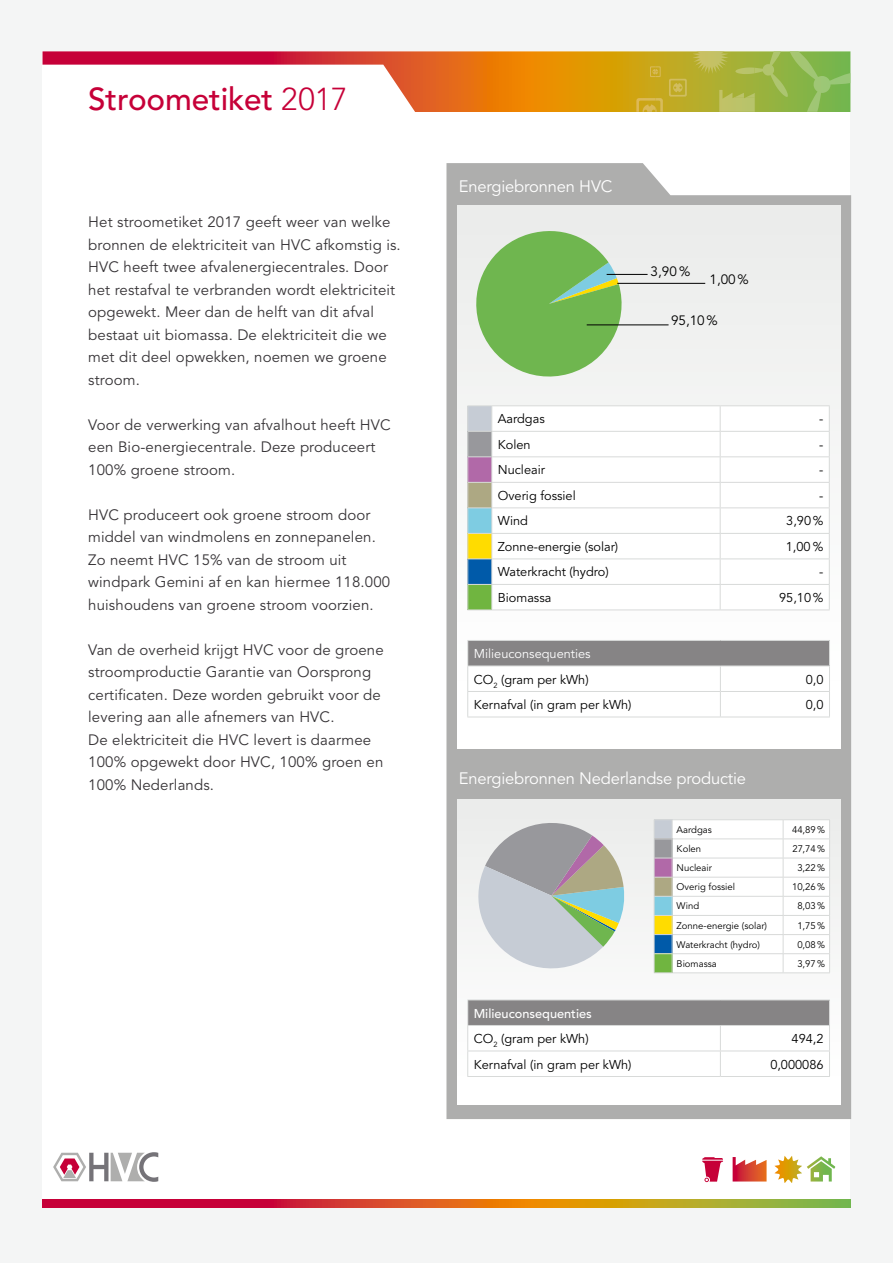
<style>
.page{position:relative;width:893px;height:1263px;background:#f4f5f5}
.page>*{position:absolute;margin:0;border:0;box-sizing:border-box;transform-origin:0 0}
.t1{font:500 31.5px "Avenir LT Std";letter-spacing:-.005em;color:#c60038}
.t2{font:16.5px "Avenir LT Std";letter-spacing:-.01em;color:#fff}
.t3{font:15px/22.5px "Avenir LT Std";letter-spacing:.01em;color:#373437}
.t4{font:13.5px "Avenir LT Std";color:#000}
.t5{font:12.75px "Avenir LT Std";color:#000}
.t6{font:12.75px/25.5px "Avenir LT Std";color:#fff}
.t7{font:500 12.75px/25.5px "Avenir LT Std";color:#fff}
.t8{font:9.6px "Avenir LT Std";color:#000}
.s1{font-weight:300}
.s2{color:#000}
.s3{font-weight:400;color:#000}
</style>
<div class="page">
<div style="left:43px;top:52px;width:807px;height:1152px;background:#fff"></div>
<svg style="left:43px;top:51px;width:593px;height:61px"></svg>
<svg style="left:43px;top:1199px;width:807px;height:9px;background:#c65c29"></svg>
<svg style="left:636px;top:51px;width:214px;height:61px;background:#a7b341"></svg>
<svg style="left:446px;top:163px;width:405px;height:956px;background:#b9b9b8"></svg>
<div style="left:458px;top:206px;width:382px;height:543px;background:linear-gradient(to right,#f8f9f8,#f1f2f1)"></div>
<svg style="left:468px;top:225px;width:162px;height:160px"></svg>
<div style="left:458px;top:799px;width:382px;height:306px;background:linear-gradient(to right,#f8f9f8,#f7f7f7)"></div>
<svg style="left:492px;top:406px;width:337px;height:203px"></svg>
<hr style="left:492px;top:405px;width:228px;height:1px;background:#d8dad9">
<hr style="left:720px;top:405px;width:110px;height:1px;background:#d8dad9">
<hr style="left:492px;top:431px;width:228px;height:1px;background:#d8dad9">
<hr style="left:720px;top:431px;width:110px;height:1px;background:#d8dad9">
<hr style="left:492px;top:456px;width:228px;height:1px;background:#d8dad9">
<hr style="left:720px;top:456px;width:110px;height:1px;background:#d8dad9">
<hr style="left:492px;top:482px;width:228px;height:1px;background:#d8dad9">
<hr style="left:720px;top:482px;width:110px;height:1px;background:#d8dad9">
<hr style="left:492px;top:507px;width:228px;height:1px;background:#d8dad9">
<hr style="left:720px;top:507px;width:110px;height:1px;background:#d8dad9">
<hr style="left:492px;top:533px;width:228px;height:1px;background:#d8dad9">
<hr style="left:720px;top:533px;width:110px;height:1px;background:#d8dad9">
<hr style="left:492px;top:558px;width:228px;height:1px;background:#d8dad9">
<hr style="left:720px;top:558px;width:110px;height:1px;background:#d8dad9">
<hr style="left:492px;top:584px;width:228px;height:1px;background:#d8dad9">
<hr style="left:720px;top:584px;width:110px;height:1px;background:#d8dad9">
<svg style="left:720px;top:406px;width:1px;height:203px"></svg>
<svg style="left:829px;top:406px;width:1px;height:203px"></svg>
<svg style="left:467px;top:405px;width:25px;height:205px;background:#9cab94"></svg>
<hr style="left:492px;top:609px;width:228px;height:1px;background:#d8dad9">
<hr style="left:720px;top:609px;width:110px;height:1px;background:#d8dad9">
<hr style="left:467px;top:640px;width:253px;height:1px;background:#d8dad9">
<hr style="left:720px;top:640px;width:110px;height:1px;background:#d8dad9">
<svg style="left:467px;top:641px;width:363px;height:76px"></svg>
<hr style="left:467px;top:717px;width:253px;height:1px;background:#d8dad9">
<hr style="left:720px;top:717px;width:110px;height:1px;background:#d8dad9">
<svg style="left:654px;top:819px;width:176px;height:154px"></svg>
<hr style="left:672px;top:972px;width:111px;height:1px;background:#d8dad9">
<hr style="left:783px;top:972px;width:47px;height:1px;background:#d8dad9">
<hr style="left:467px;top:999px;width:253px;height:1px;background:#d8dad9">
<hr style="left:720px;top:999px;width:110px;height:1px;background:#d8dad9">
<svg style="left:467px;top:1000px;width:363px;height:76px"></svg>
<hr style="left:467px;top:1076px;width:253px;height:1px;background:#d8dad9">
<hr style="left:720px;top:1076px;width:110px;height:1px;background:#d8dad9">
<hr style="left:617px;top:283px;width:88px;height:1px;background:#000">
<hr style="left:587px;top:325px;width:82px;height:1px;background:#000">
<hr style="left:607px;top:274px;width:41px;height:1px;background:#000">
<svg style="left:53px;top:1152px;width:105px;height:30px"></svg>
<svg style="left:774px;top:1156px;width:61px;height:27px"></svg>
<svg style="left:733px;top:1157px;width:34px;height:24px"></svg>
<svg style="left:702px;top:1157px;width:21px;height:25px"></svg>
<svg style="left:472px;top:813px;width:153px;height:163px"></svg>
<h1 class="t1" style="left:88px;top:81px;width:261px">Stroometiket <span class="s1">2017</span></h1>
<p class="t3" style="left:88px;top:211px;width:314px">Het stroometiket 2017 geeft weer van welke bronnen de elektriciteit van HVC afkomstig is.<br>HVC heeft twee afvalenergiecentrales. Door het restafval te verbranden wordt elektriciteit opgewekt. Meer dan de helft van dit afval bestaat uit biomassa. De elektriciteit die we met dit deel opwekken, noemen we groene stroom.</p>
<p class="t3" style="left:88px;top:414px;width:304px">Voor de verwerking van afvalhout heeft HVC een Bio-energiecentrale. Deze produceert<br>100% groene stroom.</p>
<p class="t3" style="left:88px;top:504px;width:303px">HVC produceert ook groene stroom door middel van windmolens en zonnepanelen.<br>Zo neemt HVC 15% van de stroom uit windpark Gemini af en kan hiermee 118.000 huishoudens van groene stroom voorzien.</p>
<p class="t3" style="left:88px;top:639px;width:297px">Van de overheid krijgt HVC voor de groene stroomproductie Garantie van Oorsprong certificaten. Deze worden gebruikt voor de levering aan alle afnemers van HVC.<br>De elektriciteit die HVC levert is daarmee 100% opgewekt door HVC, 100% groen en 100% Nederlands.</p>
<p class="t2" style="left:459px;top:176px;width:155px">Energiebronnen HVC</p>
<p class="t4" style="left:651px;top:263px;width:41px">3,90 %</p>
<p class="t4" style="left:709px;top:271px;width:41px">1,00%</p>
<p class="t4" style="left:671px;top:313px;width:48px">95,10%</p>
<p class="t5" style="left:498px;top:412px;width:48px">Aardgas</p>
<p class="t5" style="left:819px;top:412px;width:6px">-</p>
<p class="t5" style="left:498px;top:437px;width:34px">Kolen</p>
<p class="t5" style="left:819px;top:437px;width:6px">-</p>
<p class="t5" style="left:498px;top:463px;width:49px">Nucleair</p>
<p class="t5" style="left:819px;top:463px;width:6px">-</p>
<p class="t5" style="left:498px;top:488px;width:79px">Overig fossiel</p>
<p class="t5" style="left:819px;top:488px;width:6px">-</p>
<p class="t5" style="left:498px;top:514px;width:32px">Wind</p>
<p class="t5" style="left:786px;top:514px;width:39px">3,90%</p>
<p class="t5" style="left:498px;top:539px;width:122px">Zonne-energie (solar)</p>
<p class="t5" style="left:786px;top:539px;width:39px">1,00 %</p>
<p class="t5" style="left:498px;top:565px;width:112px">Waterkracht (hydro)</p>
<p class="t5" style="left:819px;top:565px;width:6px">-</p>
<p class="t5" style="left:498px;top:590px;width:55px">Biomassa</p>
<p class="t5" style="left:779px;top:590px;width:46px">95,10%</p>
<p class="t6" style="left:474px;top:641px;width:118px">Milieuconsequenties<br><span class="s2">CO</span><sub>2</sub> <span class="s2">(gram per kWh)</span></p>
<p class="t5" style="left:806px;top:672px;width:19px">0,0</p>
<p class="t5" style="left:474px;top:697px;width:159px">Kernafval (in gram per kWh)</p>
<p class="t5" style="left:806px;top:697px;width:19px">0,0</p>
<p class="t2" style="left:459px;top:768px;width:289px">Energiebronnen Nederlandse productie</p>
<p class="t7" style="left:474px;top:1001px;width:120px">Milieuconsequenties<br><span class="s3">CO</span><sub>2</sub> <span class="s3">(gram per kWh)</span></p>
<p class="t8" style="left:677px;top:824px;width:37px">Aardgas</p>
<p class="t8" style="left:792px;top:824px;width:35px">44,89%</p>
<p class="t8" style="left:677px;top:843px;width:26px">Kolen</p>
<p class="t8" style="left:792px;top:843px;width:34px">27,74%</p>
<p class="t8" style="left:677px;top:862px;width:37px">Nucleair</p>
<p class="t8" style="left:797px;top:862px;width:29px">3,22%</p>
<p class="t8" style="left:677px;top:881px;width:60px">Overig fossiel</p>
<p class="t8" style="left:792px;top:881px;width:35px">10,26%</p>
<p class="t8" style="left:677px;top:901px;width:24px">Wind</p>
<p class="t8" style="left:797px;top:901px;width:29px">8,03%</p>
<p class="t8" style="left:677px;top:920px;width:92px">Zonne-energie (solar)</p>
<p class="t8" style="left:797px;top:920px;width:29px">1,75%</p>
<p class="t8" style="left:677px;top:939px;width:85px">Waterkracht (hydro)</p>
<p class="t8" style="left:797px;top:939px;width:29px">0,08%</p>
<p class="t8" style="left:677px;top:958px;width:42px">Biomassa</p>
<p class="t8" style="left:797px;top:958px;width:29px">3,97%</p>
<p class="t5" style="left:792px;top:1031px;width:33px">494,2</p>
<p class="t5" style="left:474px;top:1057px;width:159px">Kernafval (in gram per kWh)</p>
<p class="t5" style="left:770px;top:1057px;width:55px">0,000086</p>
</div>
